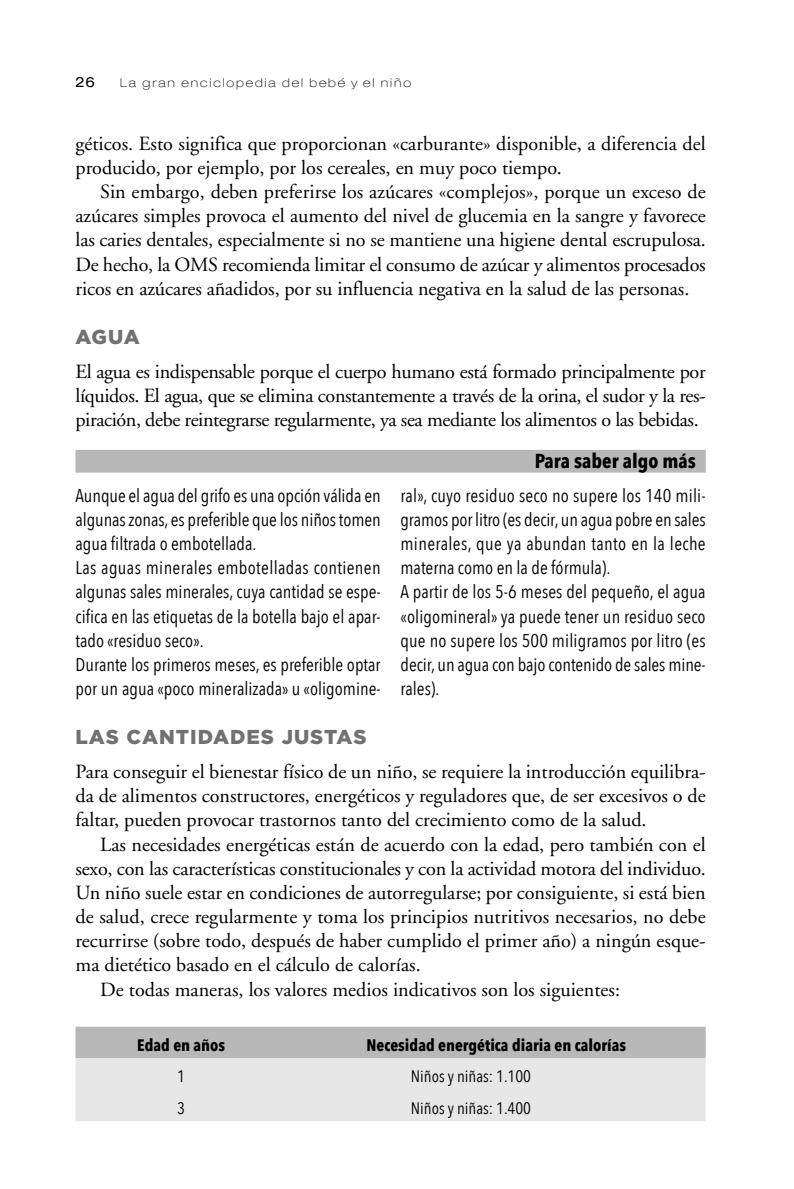
<style>
.page{position:relative;width:794px;height:1189px;background:#fff}
.page>*{position:absolute;margin:0;border:0;box-sizing:border-box;transform-origin:0 0}
.t1{font:20.12px/24.2px "Adobe Garamond";color:#000;text-align:justify}
.t2{font:900 20.12px "Gotham";letter-spacing:.05em;color:#717171}
.t3{font:700 20.12px "Avenir Next Condensed";color:#000}
.t4{font:18.38px/24.2px "Avenir Next Condensed";color:#000}
.t5{font:700 16.62px "Avenir Next Condensed";color:#000}
.t6{font:16.62px "Avenir Next Condensed";color:#000}
.t7{font:expanded 14px "Helvetica Neue";color:#000}
.t8{font:100 expanded 12.25px "Helvetica Neue";letter-spacing:.15em;color:#000}
</style>
<div class="page">
<div style="left:75px;top:450px;width:630px;height:22px;background:#b8b8b8"></div>
<div style="left:75px;top:1026px;width:630px;height:32px;background:#b8b8b8"></div>
<div style="left:75px;top:1058px;width:630px;height:63px;background:#e7e7e7"></div>
<p class="t7" style="left:75px;top:77px;width:21px">26</p>
<p class="t8" style="left:120px;top:78px;width:292px">La gran enciclopedia del bebe´ y el niño</p>
<p class="t1" style="left:75px;top:133px;width:631px">géticos. Esto significa que proporcionan «carburante» disponible, a diferencia del producido, por ejemplo, por los cereales, en muy poco tiempo.</p>
<p class="t1" style="left:75px;top:181px;width:632px;text-indent:25px">Sin embargo, deben preferirse los azúcares «complejos», porque un exceso de azúcares simples provoca el aumento del nivel de glucemia en la sangre y favorece las caries dentales, especialmente si no se mantiene una higiene dental escrupulosa.<br>De hecho, la OMS recomienda limitar el consumo de azúcar y alimentos procesados ricos en azúcares añadidos, por su influencia negativa en la salud de las personas.</p>
<p class="t2" style="left:75px;top:329px;width:66px">AGUA</p>
<p class="t1" style="left:75px;top:361px;width:632px">El agua es indispensable porque el cuerpo humano está formado principalmente por líquidos. El agua, que se elimina constantemente a través de la orina, el sudor y la res&shy;piración, debe reintegrarse regularmente, ya sea mediante los alimentos o las bebidas.</p>
<p class="t3" style="left:535px;top:447px;width:163px">Para saber algo más</p>
<p class="t4" style="left:75px;top:484px;width:307px">Aunque el agua del grifo es una opción válida en algunas zonas, es preferible que los niños tomen agua filtrada o embotellada.<br>Las aguas minerales embotelladas contienen algunas sales minerales, cuya cantidad se espe&shy;cifica en las etiquetas de la botella bajo el apar&shy;tado «residuo seco».<br>Durante los primeros meses, es preferible optar por un agua «poco mineralizada» u «oligomine-</p>
<p class="t4" style="left:400px;top:484px;width:307px">ral», cuyo residuo seco no supere los 140 mili&shy;gramos por litro (es decir, un agua pobre en sales minerales, que ya abundan tanto en la leche materna como en la de fórmula).<br>A partir de los 5-6 meses del pequeño, el agua «oligomineral» ya puede tener un residuo seco que no supere los 500 miligramos por litro (es decir, un agua con bajo contenido de sales mine&shy;rales).</p>
<p class="t2" style="left:75px;top:729px;width:292px">LAS CANTIDADES JUSTAS</p>
<p class="t1" style="left:75px;top:761px;width:632px">Para conseguir el bienestar físico de un niño, se requiere la introducción equilibra&shy;da de alimentos constructores, energéticos y reguladores que, de ser excesivos o de faltar, pueden provocar trastornos tanto del crecimiento como de la salud.</p>
<p class="t1" style="left:100px;top:834px;width:607px">Las necesidades energéticas están de acuerdo con la edad, pero también con el</p>
<p class="t1" style="left:75px;top:858px;width:632px">sexo, con las características constitucionales y con la actividad motora del individuo.</p>
<p class="t1" style="left:75px;top:882px;width:631px">Un niño suele estar en condiciones de autorregularse; por consiguiente, si está bien</p>
<p class="t1" style="left:75px;top:906px;width:631px">de salud, crece regularmente y toma los principios nutritivos necesarios, no debe</p>
<p class="t1" style="left:75px;top:930px;width:632px">recurrirse (sobre todo, después de haber cumplido el primer año) a ningún esque-</p>
<p class="t1" style="left:75px;top:954px;width:347px">ma dietético basado en el cálculo de calorías.</p>
<p class="t1" style="left:100px;top:978px;width:521px">De todas maneras, los valores medios indicativos son los siguientes:</p>
<p class="t5" style="left:137px;top:1034px;width:89px">Edad en años</p>
<p class="t5" style="left:366px;top:1034px;width:261px">Necesidad energética diaria en calorías</p>
<p class="t6" style="left:177px;top:1065px;width:9px">1</p>
<p class="t6" style="left:411px;top:1065px;width:122px">Niños y niñas: 1.100</p>
<p class="t6" style="left:177px;top:1097px;width:9px">3</p>
<p class="t6" style="left:411px;top:1097px;width:122px">Niños y niñas: 1.400</p>
</div>
